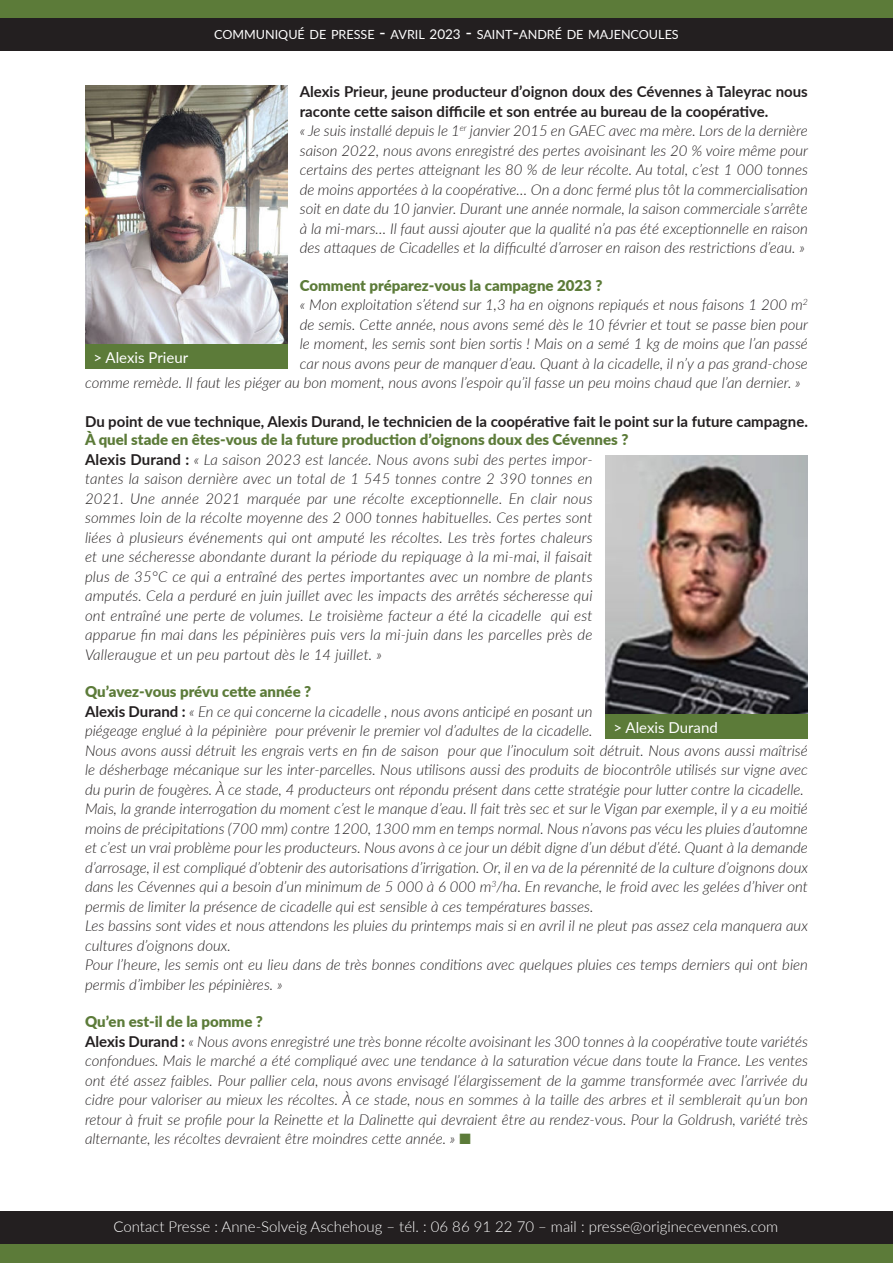
<style>
.page{position:relative;width:893px;height:1263px;background:#fff}
.page>*{position:absolute;margin:0;border:0;box-sizing:border-box;transform-origin:0 0}
.t1{font:italic 300 15px/19.5px "Lato";color:#231f20}
.t2{font:700 15px "Lato";color:#231f20}
.t3{font:300 15px "Lato";color:#fff}
.t4{font:900 15px "Lato";color:#5c7b39}
.t5{font:15px "Lato";color:#fff}
.t6{font:12.6px "Lato";color:#fff}
.s1{font-size:18px}
.s2{font-size:13.5px}
.s3{font-weight:700;font-style:normal}
.s4{font-weight:900;font-style:normal;color:#5c7b39}
.s5{color:#5c7b39}
</style>
<div class="page">
<div style="left:0;top:1212px;width:893px;height:51px;background:#231f20"></div>
<div style="left:0;top:1244px;width:893px;height:19px;background:#5c7b39"></div>
<div style="left:0;top:0;width:893px;height:50px;background:#231f20"></div>
<div style="left:0;top:0;width:893px;height:18px;background:#5c7b39"></div>
<img style="left:85px;top:85px;width:202px;height:259px">
<div style="left:85px;top:344px;width:203px;height:25px;background:#5c7b39"></div>
<img style="left:605px;top:455px;width:203px;height:259px">
<div style="left:605px;top:714px;width:203px;height:25px;background:#5c7b39"></div>
<p class="t6" style="left:214px;top:27px;width:466px">COMMUNIQUÉ DE PRESSE <span class="s1">-</span> AVRIL <span class="s2">2023</span> <span class="s1">-</span> SAINT<span class="s1">-</span>ANDRÉ DE MAJENCOULES</p>
<p class="t1" style="left:300px;top:83px;width:510px"><span class="s3">Alexis Prieur, jeune producteur d’oignon doux des Cévennes à Taleyrac nous raconte cette saison difficile et son entrée au bureau de la coopérative.<br></span>« Je suis installé depuis le 1<sup>er</sup> janvier 2015 en GAEC avec ma mère. Lors de la dernière saison 2022, nous avons enregistré des pertes avoisinant les 20 % voire même pour certains des pertes atteignant les 80 % de leur récolte. Au total, c’est 1 000 tonnes de moins apportées à la coopérative… On a donc fermé plus tôt la commercialisation soit en date du 10 janvier. Durant une année normale, la saison commerciale s’arrête à la mi-mars… Il faut aussi ajouter que la qualité n’a pas été exceptionnelle en raison des attaques de Cicadelles et la difficulté d’arroser en raison des restrictions d’eau. »</p>
<p class="t4" style="left:300px;top:279px;width:304px">Comment préparez-vous la campagne 2023 ?</p>
<p class="t1" style="left:300px;top:294px;width:510px">« Mon exploitation s’étend sur 1,3 ha en oignons repiqués et nous faisons 1 200 m<sup>2</sup></p>
<p class="t1" style="left:300px;top:314px;width:510px">de semis. Cette année, nous avons semé dès le 10 février et tout se passe bien pour</p>
<p class="t1" style="left:300px;top:333px;width:510px">le moment, les semis sont bien sortis ! Mais on a semé 1 kg de moins que l’an passé</p>
<p class="t1" style="left:300px;top:353px;width:510px">car nous avons peur de manquer d’eau. Quant à la cicadelle, il n’y a pas grand-chose</p>
<p class="t1" style="left:85px;top:372px;width:717px">comme remède. Il faut les piéger au bon moment, nous avons l’espoir qu’il fasse un peu moins chaud que l’an dernier. »</p>
<p class="t2" style="left:85px;top:411px;width:724px">Du point de vue technique, Alexis Durand, le technicien de la coopérative fait le point sur la future campagne.</p>
<p class="t1" style="left:85px;top:429px;width:545px"><span class="s4">À quel stade en êtes-vous de la future production d’oignons doux des Cévennes ?<br></span><span class="s3">Alexis Durand :</span> « La saison 2023 est lancée. Nous avons subi des pertes impor&shy;tantes la saison dernière avec un total de 1 545 tonnes contre 2 390 tonnes en 2021. Une année 2021 marquée par une récolte exceptionnelle. En clair nous sommes loin de la récolte moyenne des 2 000 tonnes habituelles. Ces pertes sont<br>liées à plusieurs événements qui ont amputé les récoltes. Les très fortes chaleurs<br>et une sécheresse abondante durant la période du repiquage à la mi-mai, il faisait<br>plus de 35°C ce qui a entraîné des pertes importantes avec un nombre de plants amputés. Cela a perduré en juin juillet avec les impacts des arrêtés sécheresse qui<br>ont entraîné une perte de volumes. Le troisième facteur a été la cicadelle qui est apparue fin mai dans les pépinières puis vers la mi-juin dans les parcelles près de Valleraugue et un peu partout dès le 14 juillet. »</p>
<p class="t1" style="left:85px;top:681px;width:724px"><span class="s4">Qu’avez-vous prévu cette année ?<br></span><span class="s3">Alexis Durand :</span> « En ce qui concerne la cicadelle , nous avons anticipé en posant un<br>piégeage englué à la pépinière pour prévenir le premier vol d’adultes de la cicadelle.<br>Nous avons aussi détruit les engrais verts en fin de saison pour que l’inoculum soit détruit. Nous avons aussi maîtrisé le désherbage mécanique sur les inter-parcelles. Nous utilisons aussi des produits de biocontrôle utilisés sur vigne avec du purin de fougères. À ce stade, 4 producteurs ont répondu présent dans cette stratégie pour lutter contre la cicadelle.<br>Mais, la grande interrogation du moment c’est le manque d’eau. Il fait très sec et sur le Vigan par exemple, il y a eu moitié moins de précipitations (700 mm) contre 1200, 1300 mm en temps normal. Nous n’avons pas vécu les pluies d’automne et c’est un vrai problème pour les producteurs. Nous avons à ce jour un débit digne d’un début d’été. Quant à la demande d’arrosage, il est compliqué d’obtenir des autorisations d’irrigation. Or, il en va de la pérennité de la culture d’oignons doux dans les Cévennes qui a besoin d’un minimum de 5 000 à 6 000 m<sup>3</sup>/ha. En revanche, le froid avec les gelées d’hiver ont permis de limiter la présence de cicadelle qui est sensible à ces températures basses.<br>Les bassins sont vides et nous attendons les pluies du printemps mais si en avril il ne pleut pas assez cela manquera aux cultures d’oignons doux.<br>Pour l’heure, les semis ont eu lieu dans de très bonnes conditions avec quelques pluies ces temps derniers qui ont bien permis d’imbiber les pépinières. »</p>
<p class="t1" style="left:85px;top:1011px;width:724px"><span class="s4">Qu’en est-il de la pomme ?<br></span><span class="s3">Alexis Durand :</span> « Nous avons enregistré une très bonne récolte avoisinant les 300 tonnes à la coopérative toute variétés confondues. Mais le marché a été compliqué avec une tendance à la saturation vécue dans toute la France. Les ventes ont été assez faibles. Pour pallier cela, nous avons envisagé l’élargissement de la gamme transformée avec l’arrivée du cidre pour valoriser au mieux les récoltes. À ce stade, nous en sommes à la taille des arbres et il semblerait qu’un bon retour à fruit se profile pour la Reinette et la Dalinette qui devraient être au rendez-vous. Pour la Goldrush, variété très alternante, les récoltes devraient être moindres cette année. » <span class="s5">■</span></p>
<p class="t5" style="left:94px;top:347px;width:96px">&gt; Alexis Prieur</p>
<p class="t5" style="left:614px;top:716px;width:106px">&gt; Alexis Durand</p>
<p class="t3" style="left:113px;top:1216px;width:666px">Contact Presse : Anne-Solveig Aschehoug – tél. : 06 86 91 22 70 – mail : presse@originecevennes.com</p>
</div>
